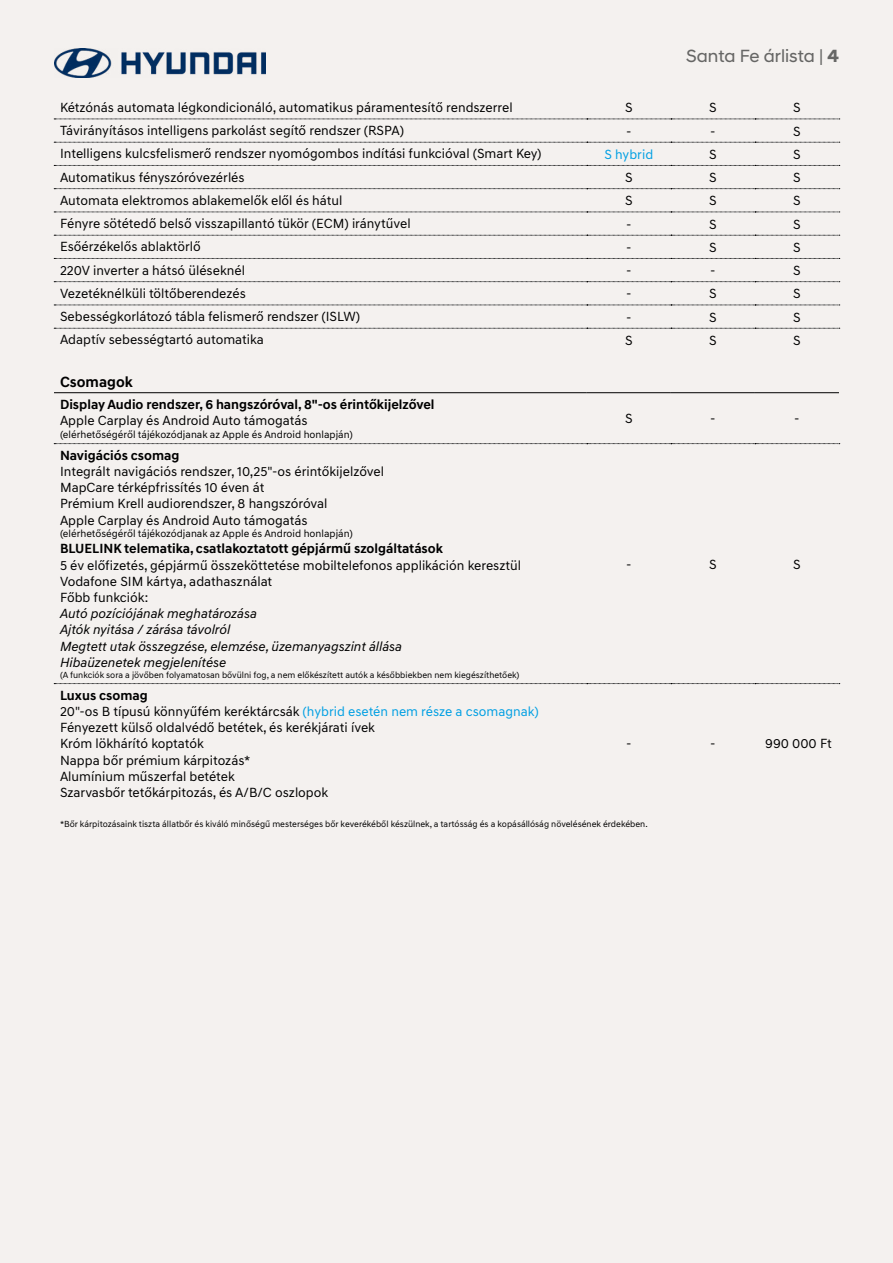
<style>
.page{position:relative;width:893px;height:1263px;background:#f4f1ef}
.page>*{position:absolute;margin:0;border:0;box-sizing:border-box;transform-origin:0 0}
.t1{font:18px "Hyundai Sans Head";color:#666665}
.t2{font:700 15px "Hyundai Sans Text";color:#000}
.t3{font:13.5px/16.2px "Hyundai Sans Text";color:#000}
.t4{font:italic 13.5px/16.2px "Hyundai Sans Text";color:#000}
.t5{font:700 13.5px "Hyundai Sans Text";color:#000}
.t6{font:13.5px "Hyundai Sans Text";color:#009fe3}
.t7{font:10.5px "Hyundai Sans Text";color:#000}
.t8{font:9px "Hyundai Sans Text";color:#000}
.s1{font-weight:700}
.s2{color:#009fe3}
</style>
<div class="page">
<img style="left:54px;top:48px;width:212px;height:29px">
<svg style="left:54px;top:119px;width:786px;height:1px"></svg>
<svg style="left:54px;top:142px;width:786px;height:1px"></svg>
<svg style="left:54px;top:165px;width:786px;height:1px"></svg>
<svg style="left:54px;top:188px;width:786px;height:1px"></svg>
<svg style="left:54px;top:212px;width:786px;height:1px"></svg>
<svg style="left:54px;top:235px;width:786px;height:1px"></svg>
<svg style="left:54px;top:258px;width:786px;height:1px"></svg>
<svg style="left:54px;top:281px;width:786px;height:1px"></svg>
<svg style="left:54px;top:305px;width:786px;height:1px"></svg>
<svg style="left:54px;top:328px;width:786px;height:1px"></svg>
<svg style="left:54px;top:443px;width:786px;height:1px"></svg>
<svg style="left:54px;top:683px;width:786px;height:1px"></svg>
<hr style="left:54px;top:392px;width:533px;height:1px;background:#000">
<hr style="left:587px;top:392px;width:84px;height:1px;background:#000">
<hr style="left:671px;top:392px;width:84px;height:1px;background:#000">
<hr style="left:755px;top:392px;width:84px;height:1px;background:#000">
<h1 class="t1" style="left:686px;top:45px;width:154px">Santa Fe árlista | <span class="s1">4</span></h1>
<p class="t3" style="left:60px;top:99px;width:454px">Kétzónás automata légkondicionáló, automatikus páramentesítő rendszerrel</p>
<p class="t3" style="left:625px;top:100px;width:9px">S</p>
<p class="t3" style="left:709px;top:100px;width:9px">S</p>
<p class="t3" style="left:793px;top:100px;width:9px">S</p>
<p class="t3" style="left:60px;top:122px;width:346px">Távirányításos intelligens parkolást segítő rendszer (RSPA)</p>
<p class="t3" style="left:626px;top:123px;width:7px">-</p>
<p class="t3" style="left:710px;top:123px;width:7px">-</p>
<p class="t3" style="left:793px;top:123px;width:9px">S</p>
<p class="t3" style="left:60px;top:146px;width:483px">Intelligens kulcsfelismerő rendszer nyomógombos indítási funkcióval (Smart Key)</p>
<p class="t6" style="left:604px;top:146px;width:50px">S hybrid</p>
<p class="t3" style="left:709px;top:146px;width:9px">S</p>
<p class="t3" style="left:793px;top:146px;width:9px">S</p>
<p class="t3" style="left:60px;top:169px;width:186px">Automatikus fényszóróvezérlés</p>
<p class="t3" style="left:625px;top:169px;width:9px">S</p>
<p class="t3" style="left:709px;top:169px;width:9px">S</p>
<p class="t3" style="left:793px;top:169px;width:9px">S</p>
<p class="t3" style="left:60px;top:192px;width:284px">Automata elektromos ablakemelők elől és hátul</p>
<p class="t3" style="left:625px;top:193px;width:9px">S</p>
<p class="t3" style="left:709px;top:193px;width:9px">S</p>
<p class="t3" style="left:793px;top:193px;width:9px">S</p>
<p class="t3" style="left:60px;top:215px;width:352px">Fényre sötétedő belső visszapillantó tükör (ECM) iránytűvel</p>
<p class="t3" style="left:626px;top:216px;width:7px">-</p>
<p class="t3" style="left:709px;top:216px;width:9px">S</p>
<p class="t3" style="left:793px;top:216px;width:9px">S</p>
<p class="t3" style="left:60px;top:239px;width:142px">Esőérzékelős ablaktörlő</p>
<p class="t3" style="left:626px;top:239px;width:7px">-</p>
<p class="t3" style="left:709px;top:239px;width:9px">S</p>
<p class="t3" style="left:793px;top:239px;width:9px">S</p>
<p class="t3" style="left:60px;top:262px;width:186px">220V inverter a hátsó üléseknél</p>
<p class="t3" style="left:626px;top:262px;width:7px">-</p>
<p class="t3" style="left:710px;top:262px;width:7px">-</p>
<p class="t3" style="left:793px;top:262px;width:9px">S</p>
<p class="t3" style="left:60px;top:285px;width:187px">Vezetéknélküli töltőberendezés</p>
<p class="t3" style="left:626px;top:286px;width:7px">-</p>
<p class="t3" style="left:709px;top:286px;width:9px">S</p>
<p class="t3" style="left:793px;top:286px;width:9px">S</p>
<p class="t3" style="left:60px;top:308px;width:302px">Sebességkorlátozó tábla felismerő rendszer (ISLW)</p>
<p class="t3" style="left:626px;top:309px;width:7px">-</p>
<p class="t3" style="left:709px;top:309px;width:9px">S</p>
<p class="t3" style="left:793px;top:309px;width:9px">S</p>
<p class="t3" style="left:60px;top:332px;width:205px">Adaptív sebességtartó automatika</p>
<p class="t3" style="left:625px;top:332px;width:9px">S</p>
<p class="t3" style="left:709px;top:332px;width:9px">S</p>
<p class="t3" style="left:793px;top:332px;width:9px">S</p>
<p class="t2" style="left:60px;top:372px;width:74px">Csomagok</p>
<p class="t5" style="left:60px;top:396px;width:376px">Display Audio rendszer, 6 hangszóróval, 8"-os érintőkijelzővel</p>
<p class="t3" style="left:60px;top:412px;width:249px">Apple Carplay és Android Auto támogatás</p>
<p class="t7" style="left:60px;top:428px;width:294px">(elérhetőségéről tájékozódjanak az Apple és Android honlapján)</p>
<p class="t3" style="left:625px;top:411px;width:9px">S</p>
<p class="t3" style="left:710px;top:411px;width:7px">-</p>
<p class="t3" style="left:794px;top:411px;width:7px">-</p>
<p class="t5" style="left:60px;top:447px;width:121px">Navigációs csomag</p>
<p class="t3" style="left:60px;top:463px;width:326px">Integrált navigációs rendszer, 10,25"-os érintőkijelzővel MapCare térképfrissítés 10 éven át<br>Prémium Krell audiorendszer, 8 hangszóróval<br>Apple Carplay és Android Auto támogatás</p>
<p class="t7" style="left:60px;top:527px;width:294px">(elérhetőségéről tájékozódjanak az Apple és Android honlapján)</p>
<p class="t5" style="left:60px;top:540px;width:384px">BLUELINK telematika, csatlakoztatott gépjármű szolgáltatások</p>
<p class="t3" style="left:60px;top:557px;width:463px">5 év előfizetés, gépjármű összeköttetése mobiltelefonos applikáción keresztül<br>Vodafone SIM kártya, adathasználat<br>Főbb funkciók:</p>
<p class="t4" style="left:60px;top:605px;width:344px">Autó pozíciójának meghatározása<br>Ajtók nyitása / zárása távolról<br>Megtett utak összegzése, elemzése, üzemanyagszint állása Hibaüzenetek megjelenítése</p>
<p class="t8" style="left:60px;top:669px;width:461px">(A funkciók sora a jövőben folyamatosan bővülni fog, a nem előkészített autók a későbbiekben nem kiegészíthetőek)</p>
<p class="t3" style="left:60px;top:687px;width:480px"><span class="s1">Luxus csomag<br></span>20"-os B típusú könnyűfém keréktárcsák <span class="s2">(hybrid esetén nem része a csomagnak)<br></span>Fényezett külső oldalvédő betétek, és kerékjárati ívek<br>Króm lökhárító koptatók<br>Nappa bőr prémium kárpitozás*<br>Alumínium műszerfal betétek<br>Szarvasbőr tetőkárpitozás, és A/B/C oszlopok</p>
<p class="t3" style="left:626px;top:556px;width:7px">-</p>
<p class="t3" style="left:709px;top:556px;width:9px">S</p>
<p class="t3" style="left:793px;top:556px;width:9px">S</p>
<p class="t3" style="left:626px;top:736px;width:7px">-</p>
<p class="t3" style="left:710px;top:736px;width:7px">-</p>
<p class="t3" style="left:765px;top:736px;width:68px">990 000 Ft</p>
<p class="t8" style="left:60px;top:818px;width:589px">*Bőr kárpitozásaink tiszta állatbőr és kiváló minőségű mesterséges bőr keverékéből készülnek, a tartósság és a kopásállóság növelésének érdekében.</p>
</div>
